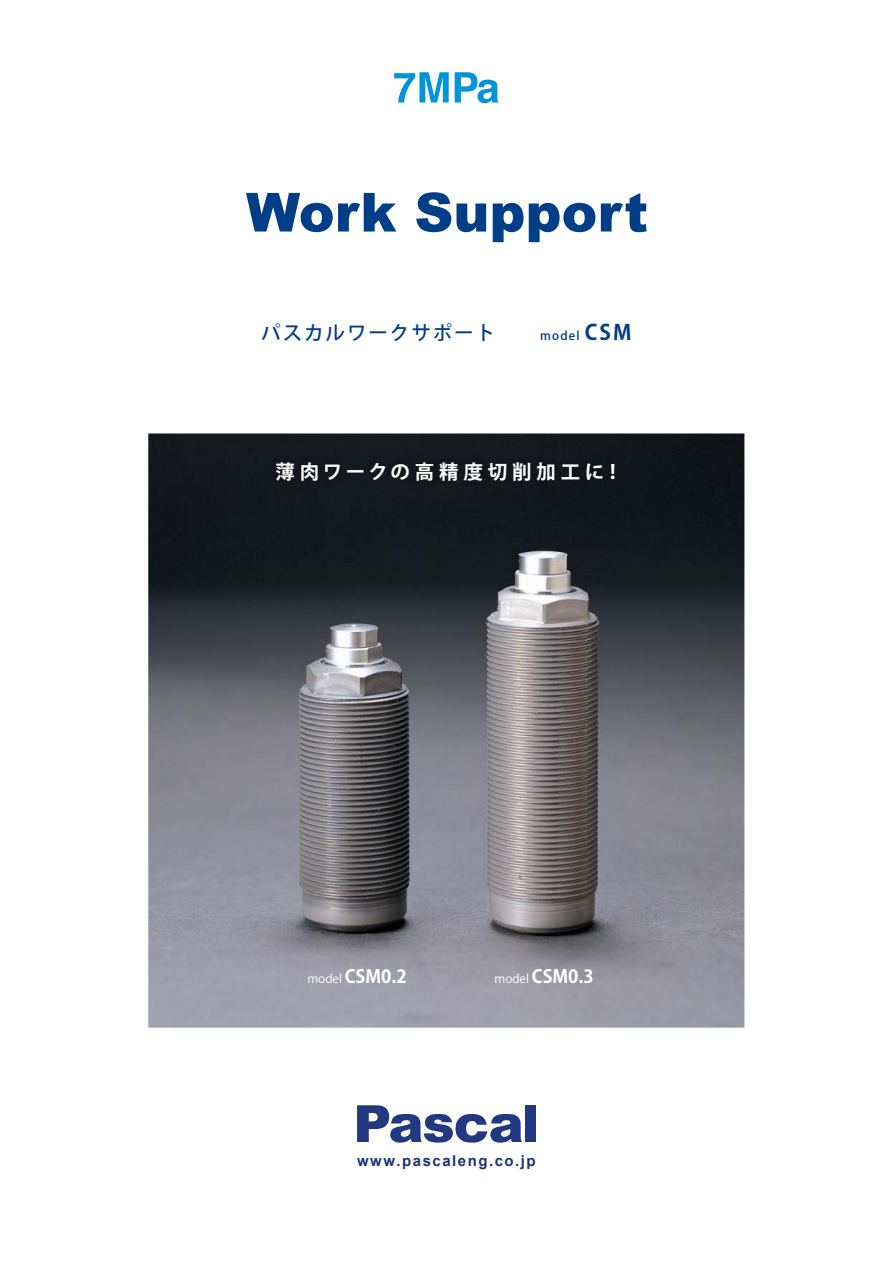
<style>
.page{position:relative;width:893px;height:1263px;background:#fff}
.page>*{position:absolute;margin:0;border:0;box-sizing:border-box;transform-origin:0 0}
.t1{font:19.5px "Koz Go Pro Medium 90 msp RKSJ H";letter-spacing:.1em;color:#023e88}
.t2{font:19.5px "Koz Go Pro Bold 90 msp RKSJ H";letter-spacing:.25em;color:#fff}
.t3{font:18px "Koz Go Pro Bold 90 msp RKSJ H";color:#fff}
.t4{font:700 15px "Arial";letter-spacing:.1em;color:#1e3277}
.s1{font-family:"Koz Go Pro Bold 90 msp RKSJ H"}
.s2{font-size:12px}
.s3{font-family:"Koz Go Pro Bold 90 msp RKSJ H";font-size:21px}
.s4{font-family:"Koz Go Pro Regular 90 msp RKSJ H";font-size:12px}
</style>
<div class="page">
<img style="left:148px;top:433px;width:596px;height:595px">
<svg style="left:394px;top:72px;width:55px;height:30px"></svg>
<svg style="left:455px;top:72px;width:44px;height:31px"></svg>
<svg style="left:246px;top:193px;width:150px;height:39px"></svg>
<svg style="left:416px;top:192px;width:70px;height:40px"></svg>
<svg style="left:493px;top:203px;width:30px;height:39px"></svg>
<svg style="left:529px;top:203px;width:66px;height:39px"></svg>
<svg style="left:601px;top:193px;width:45px;height:39px"></svg>
<div style="left:262px;top:448px;width:369px;height:52px;background:#13181c"></div>
<svg style="left:357px;top:1105px;width:165px;height:38px"></svg>
<div style="left:525px;top:1105px;width:11px;height:37px;background:#223982"></div>
<p class="t1" style="left:261px;top:325px;width:372px">パスカルワークサポート<span class="s1">　　</span><span class="s2">model</span> <span class="s3">CSM</span></p>
<p class="t2" style="left:275px;top:464px;width:349px">薄肉ワークの高精度切削加工に！</p>
<p class="t3" style="left:307px;top:969px;width:101px"><span class="s4">model</span> CSM0.2</p>
<p class="t3" style="left:494px;top:969px;width:101px"><span class="s4">model</span> CSM0.3</p>
<p class="t4" style="left:357px;top:1152px;width:180px">www.pascaleng.co.jp</p>
</div>
